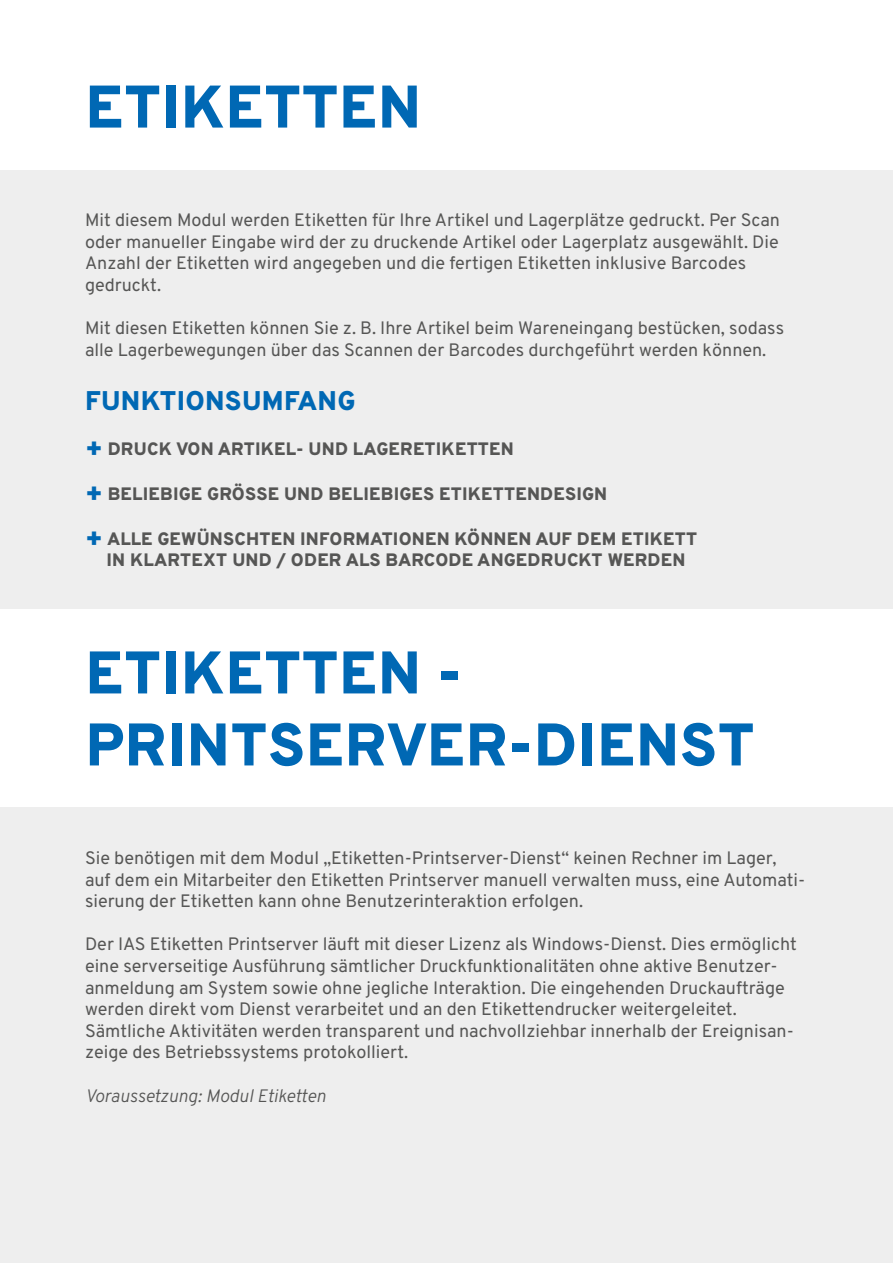
<style>
.page{position:relative;width:893px;height:1263px;background:#fff}
.page>*{position:absolute;margin:0;border:0;box-sizing:border-box;transform-origin:0 0}
.t1{font:800 60px/72px "Overpass";letter-spacing:.01em;color:#0068b4}
.t2{font:800 27px "Overpass";letter-spacing:.01em;color:#0068b4}
.t3{font:18px/21.6px "Overpass";color:#565655}
.t4{font:800 18px/21.6px "Overpass";letter-spacing:.01em;color:#565655;text-align:center}
.t5{font:italic 300 18px "Overpass";color:#565655}
.s1{font-size:28.5px;color:#0068b4}
</style>
<div class="page">
<div style="left:0;top:808px;width:893px;height:455px;background:#eee"></div>
<div style="left:0;top:170px;width:893px;height:438px;background:#eee"></div>
<h1 class="t1" style="left:85px;top:71px;width:337px">ETIKETTEN</h1>
<p class="t3" style="left:85px;top:209px;width:696px">Mit diesem Modul werden Etiketten für Ihre Artikel und Lagerplätze gedruckt. Per Scan oder manueller Eingabe wird der zu druckende Artikel oder Lagerplatz ausgewählt. Die Anzahl der Etiketten wird angegeben und die fertigen Etiketten inklusive Barcodes gedruckt.</p>
<p class="t3" style="left:85px;top:317px;width:701px">Mit diesen Etiketten können Sie z. B. Ihre Artikel beim Wareneingang bestücken, sodass alle Lagerbewegungen über das Scannen der Barcodes durchgeführt werden können.</p>
<h2 class="t2" style="left:85px;top:381px;width:272px">FUNKTIONSUMFANG</h2>
<p class="t4" style="left:85px;top:438px;width:430px"><span class="s1">+</span> DRUCK VON ARTIKEL- UND LAGERETIKETTEN</p>
<p class="t4" style="left:85px;top:483px;width:524px"><span class="s1">+</span> BELIEBIGE GRÖSSE UND BELIEBIGES ETIKETTENDESIGN</p>
<p class="t4" style="left:85px;top:528px;width:614px"><span class="s1">+</span> ALLE GEWÜNSCHTEN INFORMATIONEN KÖNNEN AUF DEM ETIKETT<br>IN KLARTEXT UND / ODER ALS BARCODE ANGEDRUCKT WERDEN</p>
<h1 class="t1" style="left:85px;top:637px;width:671px">ETIKETTEN -<br>PRINTSERVER-DIENST</h1>
<p class="t3" style="left:85px;top:847px;width:722px">Sie benötigen mit dem Modul „Etiketten-Printserver-Dienst“ keinen Rechner im Lager, auf dem ein Mitarbeiter den Etiketten Printserver manuell verwalten muss, eine Automati&shy;sierung der Etiketten kann ohne Benutzerinteraktion erfolgen.</p>
<p class="t3" style="left:85px;top:933px;width:713px">Der IAS Etiketten Printserver läuft mit dieser Lizenz als Windows-Dienst. Dies ermöglicht eine serverseitige Ausführung sämtlicher Druckfunktionalitäten ohne aktive Benutzer&shy;anmeldung am System sowie ohne jegliche Interaktion. Die eingehenden Druckaufträge werden direkt vom Dienst verarbeitet und an den Etikettendrucker weitergeleitet.<br>Sämtliche Aktivitäten werden transparent und nachvollziehbar innerhalb der Ereignisan&shy;zeige des Betriebssystems protokolliert.</p>
<p class="t5" style="left:85px;top:1082px;width:242px">Voraussetzung: Modul Etiketten</p>
</div>
